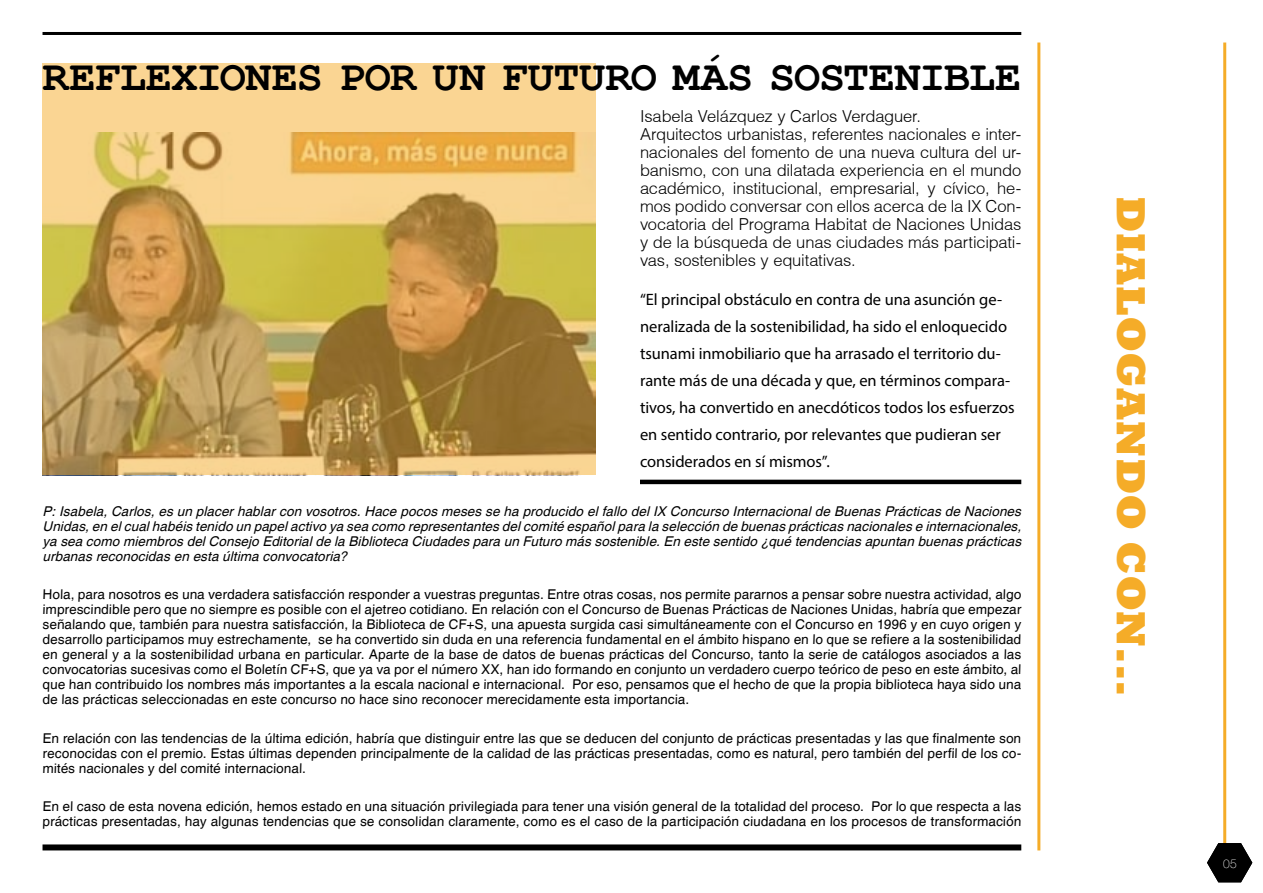
<style>
.page{position:relative;width:1263px;height:893px;background:#fff}
.page>*{position:absolute;margin:0;border:0;box-sizing:border-box;transform-origin:0 0}
.t1{font:700 43.5px "Courier New";letter-spacing:.01em;color:#000}
.t2{font:800 42px "Rockwell";color:#f5ac28}
.t3{font:300 16.5px/18px "Helvetica";letter-spacing:-.01em;color:#000}
.t4{font:16.5px/27px "Myriad Pro";letter-spacing:-.005em;color:#000}
.t5{font:13.5px/15px "Helvetica";color:#000;text-align:justify}
.t6{font:italic 13.5px/15px "Helvetica";color:#000;text-align:justify}
.t7{font:100 12px "Helve Nue";color:#fff}
</style>
<div class="page">
<hr style="left:1223px;top:43px;width:3px;height:807px;background:#f5ac28">
<hr style="left:1037px;top:43px;width:3px;height:807px;background:#f5ac28">
<svg style="left:1207px;top:843px;width:45px;height:39px"></svg>
<div style="left:43px;top:844px;width:978px;height:6px;background:#000"></div>
<hr style="left:640px;top:480px;width:381px;height:4px;background:#000">
<svg style="left:43px;top:64px;width:553px;height:411px;background:#ceaa5f"></svg>
<hr style="left:43px;top:32px;width:978px;height:3px;background:#000">
<h1 class="t1" style="left:43px;top:50px;width:53px">REFLE</h1>
<h1 class="t1" style="left:171px;top:50px;width:50px">XIONES</h1>
<h1 class="t1" style="left:339px;top:50px;width:27px">POR</h1>
<h1 class="t1" style="left:433px;top:50px;width:96px">UN FUTURO</h1>
<h1 class="t1" style="left:673px;top:50px;width:122px">MÁS SOSTENIBLE</h1>
<p class="t3" style="left:640px;top:107px;width:383px">Isabela Velázquez y Carlos Verdaguer.<br>Arquitectos urbanistas, referentes nacionales e inter&shy;nacionales del fomento de una nueva cultura del ur&shy;banismo, con una dilatada experiencia en el mundo académico, institucional, empresarial, y cívico, he&shy;mos podido conversar con ellos acerca de la IX Con&shy;vocatoria del Programa Habitat de Naciones Unidas y de la búsqueda de unas ciudades más participati&shy;vas, sostenibles y equitativas.</p>
<p class="t4" style="left:640px;top:286px;width:376px">“El principal obstáculo en contra de una asunción ge&shy;neralizada de la sostenibilidad, ha sido el enloquecido tsunami inmobiliario que ha arrasado el territorio du&shy;rante más de una década y que, en términos compara&shy;tivos, ha convertido en anecdóticos todos los esfuerzos en sentido contrario, por relevantes que pudieran ser considerados en sí mismos”.</p>
<p class="t6" style="left:43px;top:504px;width:984px">P:Isabela,Carlos,esun placerhablarcon vosotros.Hace pocosmesesse ha producido elfallo delIX Concurso Internacionalde BuenasPrácticasde Naciones Unidas,en elcualhabéistenido un papelactivo ya sea como representantesdelcomité españolpara la selección de buenasprácticasnacionalese internacionales, ya sea como miembrosdelConsejo Editorialde la Biblioteca Ciudadespara un Futuro mássostenible.En este sentido ¿qué tendenciasapuntan buenasprácticas urbanasreconocidasen esta última convocatoria?</p>
<p class="t5" style="left:43px;top:588px;width:981px">Hola, para nosotros es una verdadera satisfacción responder a vuestras preguntas. Entre otras cosas, nos permite pararnos a pensar sobre nuestra actividad, algo imprescindible pero que no siempre es posible con el ajetreo cotidiano. En relación con el Concurso de Buenas Prácticas de Naciones Unidas, habría que empezar señalando que, también para nuestra satisfacción, la Biblioteca de CF+S, una apuesta surgida casi simultáneamente con el Concurso en 1996 y en cuyo origen y desarrollo participamos muy estrechamente, se ha convertido sin duda en una referencia fundamental en el ámbito hispano en lo que se refiere a la sostenibilidad en general y a la sostenibilidad urbana en particular. Aparte de la base de datos de buenas prácticas del Concurso, tanto la serie de catálogos asociados a las convocatorias sucesivas como el Boletín CF+S, que ya va por el número XX, han ido formando en conjunto un verdadero cuerpo teórico de peso en este ámbito, al que han contribuido los nombres más importantes a la escala nacional e internacional. Por eso, pensamos que el hecho de que la propia biblioteca haya sido una de las prácticas seleccionadas en este concurso no hace sino reconocer merecidamente esta importancia.</p>
<p class="t5" style="left:43px;top:731px;width:981px">En relación con las tendencias de la última edición, habría que distinguir entre las que se deducen del conjunto de prácticas presentadas y las que finalmente son reconocidas con el premio. Estas últimas dependen principalmente de la calidad de las prácticas presentadas, como es natural, pero también del perfil de los co&shy;mités nacionales y del comité internacional.</p>
<p class="t5" style="left:43px;top:800px;width:981px">En el caso de esta novena edición, hemos estado en una situación privilegiada para tener una visión general de la totalidad del proceso. Por lo que respecta a las prácticas presentadas, hay algunas tendencias que se consolidan claramente, como es el caso de la participación ciudadana en los procesos de transformación</p>
<h2 class="t2" style="left:1155px;top:196px;width:503px;rotate:90deg">dialogando con...</h2>
<p class="t7" style="left:1223px;top:856px;width:15px">0 35</p>
</div>
